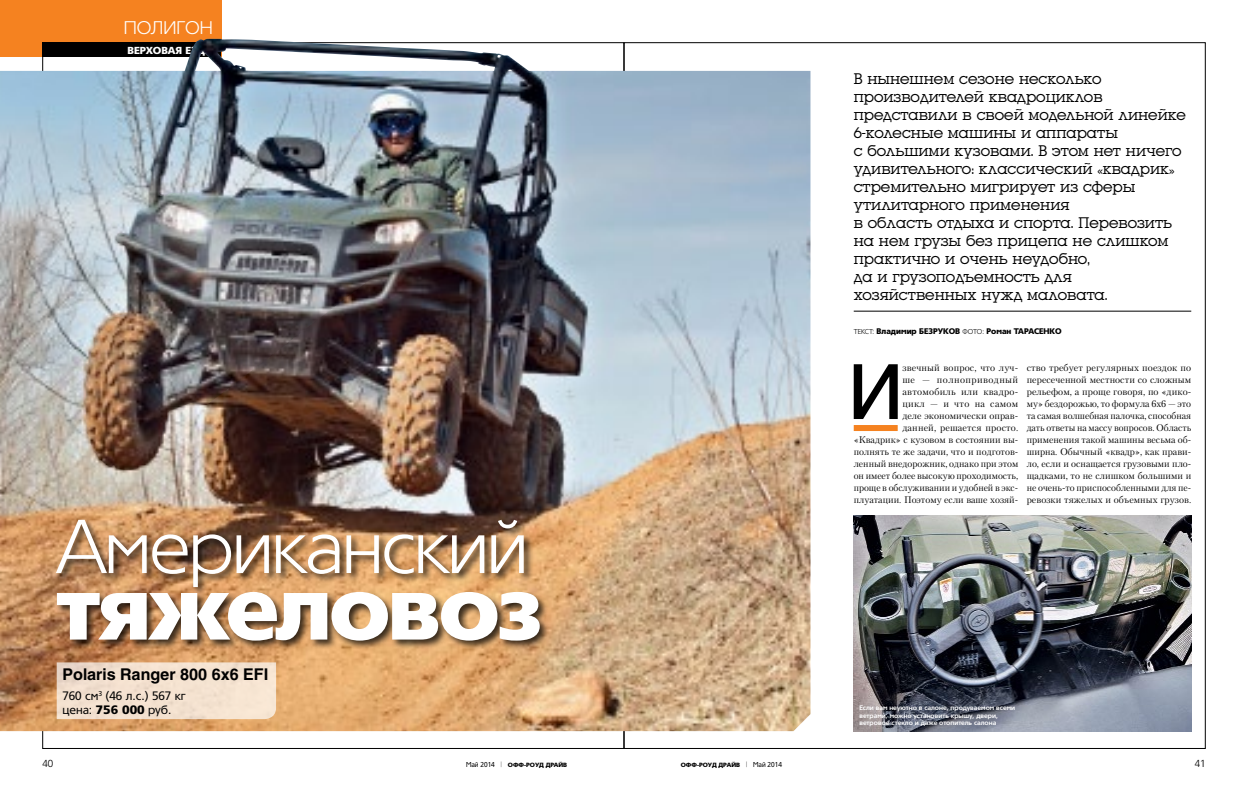
<style>
.page{position:relative;width:1248px;height:794px;background:#fff}
.page>*{position:absolute;margin:0;border:0;box-sizing:border-box;transform-origin:0 0}
.t1{font:900 89.3px "Tornado Cyr";letter-spacing:-.03em;color:#fff}
.t2{font:500 76.9px "Tornado Cyr";color:#000;scale:.94 1}
.t3{font:300 74.8px "Tornado Cyr";letter-spacing:-.03em;color:#fff}
.t4{font:300 18px "Tornado Cyr";color:#fff}
.t5{font:16px/18px "Luga";color:#000}
.t6{font:700 16px "Helios";color:#000}
.t7{font:12px/14px "Tornado Cyr";color:#000}
.t8{font:900 10px "Tornado Cyr";color:#fff}
.t9{font:300 10px "Tornado Cyr";color:#000}
.t10{font:9.5px/12px "Petersburg C";color:#000;text-align:right}
.t11{font:900 8px "Tornado Cyr";color:#000;scale:.95 1}
.t12{font:700 6.5px/7.5px "Tornado Cyr";color:#fff}
.t13{font:900 6px "Tornado Cyr";color:#000}
.s1{font-weight:900}
.s2{font-weight:300;font-size:7px}
.s3{font-weight:400;font-size:7px}
</style>
<div class="page">
<div style="left:0;top:0;width:221px;height:57px;background:#f58220"></div>
<div style="left:43px;top:43px;width:178px;height:14px;background:#000"></div>
<img style="left:0;top:71px;width:810px;height:660px">
<hr style="left:853px;top:311px;width:338px;height:1px;background:#000">
<div style="left:54px;top:517px;width:495px;height:133px;background:#000;opacity:.75"></div>
<svg style="left:57px;top:662px;width:219px;height:57px;background:#f2dfce"></svg>
<img style="left:853px;top:515px;width:338px;height:216px">
<div style="left:853px;top:425px;width:44px;height:6px;background:#f58220"></div>
<img style="left:85px;top:39px;width:462px;height:431px">
<h3 class="t4" style="left:124px;top:18px;width:90px">ПОЛИГОН</h3>
<p class="t8" style="left:127px;top:44px;width:87px">ВЕРХОВАЯ ЕЗДА</p>
<h3 class="t3" style="left:56px;top:506px;width:473px">Американский</h3>
<h1 class="t1" style="left:56px;top:556px;width:487px">тяжеловоз</h1>
<h3 class="t6" style="left:62px;top:665px;width:207px">Polaris Ranger 800 6х6 EFI</h3>
<p class="t7" style="left:62px;top:689px;width:125px">760 см<sup>3</sup> (46 л.с.) 567 кг цена: <span class="s1">756 000</span> руб.</p>
<p class="t5" style="left:853px;top:70px;width:333px">В нынешнем сезоне несколько производителей квадроциклов представили в своей модельной линейке<br>6-колесные машины и аппараты<br>с большими кузовами. В этом нет ничего удивительного: классический «квадрик» стремительно мигрирует из сферы утилитарного применения<br>в область отдыха и спорта. Перевозить на нем грузы без прицепа не слишком практично и очень неудобно,<br>да и грузоподъемность для хозяйственных нужд маловата.</p>
<p class="t11" style="left:853px;top:326px;width:220px"><span class="s2">текст:</span> Владимир БЕЗРУКОВ <span class="s2">фото:</span> Роман ТАРАСЕНКО</p>
<p class="t10" style="left:853px;top:361px;width:166px">звечный вопрос, что луч-<br>ше — полноприводный автомобиль или квадро-<br>цикл — и что на самом<br>деле экономически оправ-<br>данней, решается просто. «Квадрик» с кузовом в состоянии вы&shy;полнять те же задачи, что и подготов&shy;ленный внедорожник, однако при этом он имеет более высокую проходимость, проще в обслуживании и удобней в экс&shy;плуатации. Поэтому если ваше хозяй-</p>
<p class="t10" style="left:1026px;top:361px;width:166px;text-align:justify">ство требует регулярных поездок по пересеченной местности со сложным рельефом, а проще говоря, по «дико&shy;му» бездорожью, то формула 6x6 — это та самая волшебная палочка, способная дать ответы на массу вопросов. Область применения такой машины весьма об&shy;ширна. Обычный «квадр», как прави&shy;ло, если и оснащается грузовыми пло&shy;щадками, то не слишком большими и не очень-то приспособленными для пе&shy;ревозки тяжелых и объемных грузов.</p>
<h2 class="t2" style="left:849px;top:350px;width:58px">И</h2>
<p class="t12" style="left:859px;top:704px;width:157px">Если вам неуютно в салоне, продуваемом всеми ветрами, можно установить крышу, двери, ветровое стекло и даже отопитель салона</p>
<p class="t9" style="left:43px;top:758px;width:12px">40</p>
<p class="t13" style="left:466px;top:761px;width:103px"><span class="s3">Май 2014</span> <sup>|</sup> ОФФ-РОУД ДРАЙВ</p>
<p class="t13" style="left:680px;top:761px;width:103px">ОФФ-РОУД ДРАЙВ <sup>|</sup> <span class="s3">Май 2014</span></p>
<p class="t9" style="left:1194px;top:758px;width:12px">41</p>
</div>
